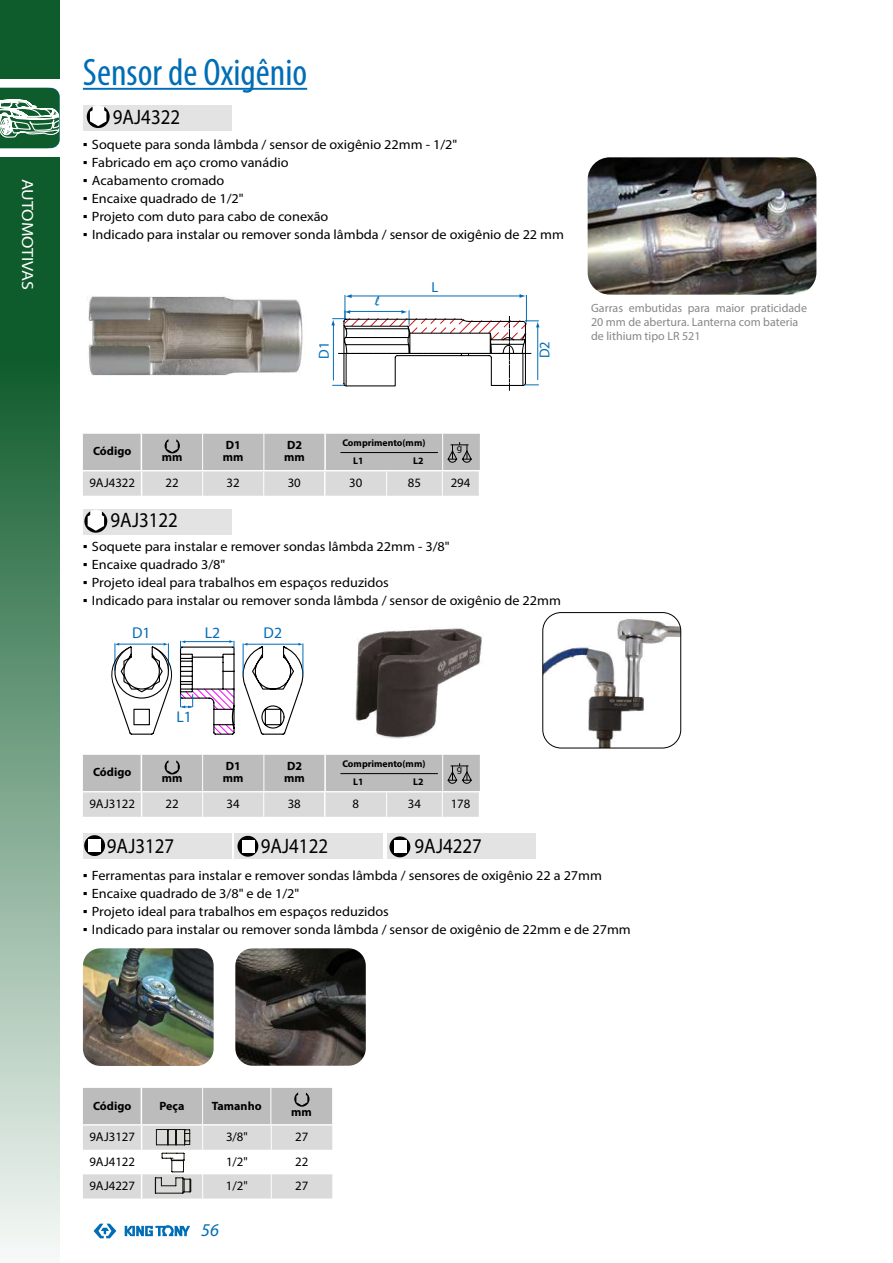
<style>
.page{position:relative;width:893px;height:1263px;background:#fff}
.page>*{position:absolute;margin:0;border:0;box-sizing:border-box;transform-origin:0 0}
.t1{font:condensed 38.4px "Myriad Pro";color:#006db7}
.t2{font:21px "Myriad Pro";color:#000;scale:.9 1}
.t3{font:italic 18px "Myriad Pro";color:#006db7}
.t4{font:16.2px "Myriad Pro";color:#fff;scale:1.11 1}
.t5{font:15.75px "Myriad Pro";color:#006db7}
.t6{font:14.4px "Myriad Pro";color:#006db7}
.t7{font:14.4px "Mistral";color:#006db7}
.t8{font:13.5px "Myriad Pro";color:#000;scale:1.06 1}
.t9{font:12.9px "Myriad Pro";color:#000}
.t10{font:12px/14.4px "Myriad Pro";color:#878787}
.t11{font:700 12px/12px "Myriad Pro";color:#000}
.t12{font:700 9.75px/18.3px "Myriad Pro";color:#000}
.t13{font:9.75px "Myriad Pro";color:#000}
.s1{font-family:"Arial"}
</style>
<div class="page">
<div style="left:0;top:0;width:60px;height:79px;background:#0e5b2b"></div>
<svg style="left:0;top:157px;width:60px;height:1098px;background:#6c9b7e"></svg>
<svg style="left:0;top:88px;width:60px;height:60px"></svg>
<svg style="left:94px;top:1224px;width:22px;height:14px"></svg>
<svg style="left:125px;top:1225px;width:65px;height:11px"></svg>
<hr style="left:83px;top:88px;width:224px;height:2px;background:#006db7">
<img style="left:588px;top:157px;width:228px;height:138px">
<svg style="left:331px;top:294px;width:209px;height:96px"></svg>
<div style="left:83px;top:105px;width:149px;height:26px;background:#e3e3e3"></div>
<img style="left:88px;top:296px;width:215px;height:80px">
<svg style="left:87px;top:105px;width:22px;height:22px"></svg>
<svg style="left:87px;top:107px;width:23px;height:21px"></svg>
<svg style="left:83px;top:434px;width:397px;height:62px;background:#c8c8c8"></svg>
<img style="left:355px;top:628px;width:127px;height:111px">
<img style="left:543px;top:612px;width:138px;height:136px">
<div style="left:543px;top:612px;width:138px;height:136px;border:1px solid #000;border-radius:18px"></div>
<svg style="left:111px;top:640px;width:193px;height:95px"></svg>
<img style="left:235px;top:948px;width:131px;height:118px">
<img style="left:83px;top:948px;width:131px;height:118px">
<div style="left:83px;top:509px;width:149px;height:25px;background:#e3e3e3"></div>
<div style="left:85px;top:510px;width:22px;height:22px;background:#fff;border-radius:50%"></div>
<svg style="left:84px;top:511px;width:23px;height:22px"></svg>
<svg style="left:83px;top:755px;width:397px;height:62px;background:#c8c8c8"></svg>
<div style="left:83px;top:833px;width:149px;height:26px;background:#e3e3e3"></div>
<div style="left:84px;top:835px;width:21px;height:21px;background:#000;border-radius:50%"></div>
<div style="left:88px;top:839px;width:13px;height:13px;background:#fff"></div>
<div style="left:234px;top:834px;width:149px;height:25px;background:#e3e3e3"></div>
<div style="left:387px;top:834px;width:149px;height:25px;background:#e3e3e3"></div>
<svg style="left:237px;top:836px;width:21px;height:21px"></svg>
<div style="left:242px;top:840px;width:12px;height:13px;background:#fff"></div>
<svg style="left:389px;top:836px;width:21px;height:21px"></svg>
<div style="left:394px;top:841px;width:12px;height:12px;background:#fff"></div>
<svg style="left:83px;top:1088px;width:249px;height:110px"></svg>
<p class="t4" style="left:38px;top:179px;width:102px;rotate:90deg">AUTOMOTIVAS</p>
<h1 class="t1" style="left:83px;top:49px;width:226px">Sensor de Oxigênio</h1>
<h2 class="t2" style="left:113px;top:104px;width:76px">9AJ4322</h2>
<p class="t8" style="left:83px;top:136px;width:355px"><span class="s1">▪</span> Soquete para sonda lâmbda / sensor de oxigênio 22mm - 1/2"</p>
<p class="t8" style="left:83px;top:154px;width:195px"><span class="s1">▪</span> Fabricado em aço cromo vanádio</p>
<p class="t8" style="left:83px;top:172px;width:135px"><span class="s1">▪</span> Acabamento cromado</p>
<p class="t8" style="left:83px;top:190px;width:153px"><span class="s1">▪</span> Encaixe quadrado de 1/2"</p>
<p class="t8" style="left:83px;top:208px;width:233px"><span class="s1">▪</span> Projeto com duto para cabo de conexão</p>
<p class="t8" style="left:83px;top:226px;width:455px"><span class="s1">▪</span> Indicado para instalar ou remover sonda lâmbda / sensor de oxigênio de 22 mm</p>
<p class="t7" style="left:375px;top:293px;width:5px">l</p>
<p class="t6" style="left:432px;top:278px;width:8px">L</p>
<p class="t6" style="left:315px;top:359px;width:19px;rotate:-90deg">D1</p>
<p class="t6" style="left:536px;top:358px;width:19px;rotate:-90deg">D2</p>
<p class="t10" style="left:591px;top:300px;width:218px">Garras embutidas para maior praticidade<br>20 mm de abertura. Lanterna com bateria de lithium tipo LR 521</p>
<p class="t11" style="left:93px;top:445px;width:40px">Código</p>
<p class="t11" style="left:162px;top:451px;width:22px">mm</p>
<p class="t11" style="left:223px;top:439px;width:22px">D1 mm</p>
<p class="t11" style="left:284px;top:439px;width:22px">D2 mm</p>
<p class="t12" style="left:353px;top:433px;width:74px;text-indent:-11px">Comprimento(mm)<br>L1</p>
<p class="t13" style="left:457px;top:442px;width:7px">g</p>
<p class="t12" style="left:413px;top:451px;width:12px">L2</p>
<p class="t9" style="left:89px;top:475px;width:47px">9AJ4322</p>
<p class="t9" style="left:166px;top:475px;width:15px">22</p>
<p class="t9" style="left:227px;top:475px;width:15px">32</p>
<p class="t9" style="left:288px;top:475px;width:15px">30</p>
<p class="t9" style="left:349px;top:475px;width:15px">30</p>
<p class="t9" style="left:408px;top:475px;width:15px">85</p>
<p class="t9" style="left:451px;top:475px;width:21px">294</p>
<h2 class="t2" style="left:111px;top:507px;width:76px">9AJ3122</h2>
<p class="t8" style="left:83px;top:538px;width:347px"><span class="s1">▪</span> Soquete para instalar e remover sondas lâmbda 22mm - 3/8"</p>
<p class="t8" style="left:83px;top:556px;width:136px"><span class="s1">▪</span> Encaixe quadrado 3/8"</p>
<p class="t8" style="left:83px;top:574px;width:290px"><span class="s1">▪</span> Projeto ideal para trabalhos em espaços reduzidos</p>
<p class="t8" style="left:83px;top:592px;width:452px"><span class="s1">▪</span> Indicado para instalar ou remover sonda lâmbda / sensor de oxigênio de 22mm</p>
<p class="t5" style="left:132px;top:623px;width:20px">D1</p>
<p class="t5" style="left:205px;top:623px;width:17px">L2</p>
<p class="t5" style="left:264px;top:623px;width:20px">D2</p>
<p class="t11" style="left:93px;top:766px;width:40px">Código</p>
<p class="t5" style="left:176px;top:707px;width:17px">L1</p>
<p class="t11" style="left:162px;top:772px;width:22px">mm</p>
<p class="t11" style="left:223px;top:760px;width:22px">D1 mm</p>
<p class="t11" style="left:284px;top:760px;width:22px">D2 mm</p>
<p class="t12" style="left:353px;top:754px;width:74px;text-indent:-11px">Comprimento(mm)<br>L1</p>
<p class="t13" style="left:457px;top:763px;width:7px">g</p>
<p class="t12" style="left:413px;top:772px;width:12px">L2</p>
<p class="t9" style="left:89px;top:796px;width:47px">9AJ3122</p>
<p class="t9" style="left:166px;top:796px;width:15px">22</p>
<p class="t9" style="left:227px;top:796px;width:15px">34</p>
<p class="t9" style="left:288px;top:796px;width:15px">38</p>
<p class="t9" style="left:352px;top:796px;width:8px">8</p>
<p class="t9" style="left:408px;top:796px;width:15px">34</p>
<p class="t9" style="left:451px;top:796px;width:21px">178</p>
<h2 class="t2" style="left:107px;top:833px;width:76px">9AJ3127</h2>
<h2 class="t2" style="left:261px;top:833px;width:76px">9AJ4122</h2>
<h2 class="t2" style="left:415px;top:833px;width:76px">9AJ4227</h2>
<p class="t8" style="left:83px;top:867px;width:491px"><span class="s1">▪</span> Ferramentas para instalar e remover sondas lâmbda / sensores de oxigênio 22 a 27mm</p>
<p class="t8" style="left:83px;top:885px;width:206px"><span class="s1">▪</span> Encaixe quadrado de 3/8" e de 1/2"</p>
<p class="t8" style="left:83px;top:903px;width:290px"><span class="s1">▪</span> Projeto ideal para trabalhos em espaços reduzidos</p>
<p class="t8" style="left:83px;top:921px;width:518px"><span class="s1">▪</span> Indicado para instalar ou remover sonda lâmbda / sensor de oxigênio de 22mm e de 27mm</p>
<p class="t11" style="left:93px;top:1099px;width:40px">Código</p>
<p class="t11" style="left:160px;top:1099px;width:26px">Peça</p>
<p class="t11" style="left:212px;top:1099px;width:51px">Tamanho</p>
<p class="t11" style="left:291px;top:1105px;width:22px">mm</p>
<p class="t9" style="left:89px;top:1129px;width:47px">9AJ3127</p>
<p class="t9" style="left:226px;top:1129px;width:23px">3/8"</p>
<p class="t9" style="left:295px;top:1129px;width:15px">27</p>
<p class="t9" style="left:89px;top:1153px;width:47px">9AJ4122</p>
<p class="t9" style="left:226px;top:1153px;width:23px">1/2"</p>
<p class="t9" style="left:295px;top:1153px;width:15px">22</p>
<p class="t9" style="left:89px;top:1178px;width:47px">9AJ4227</p>
<p class="t9" style="left:226px;top:1178px;width:23px">1/2"</p>
<p class="t9" style="left:295px;top:1178px;width:15px">27</p>
<h3 class="t3" style="left:201px;top:1219px;width:19px">56</h3>
</div>
